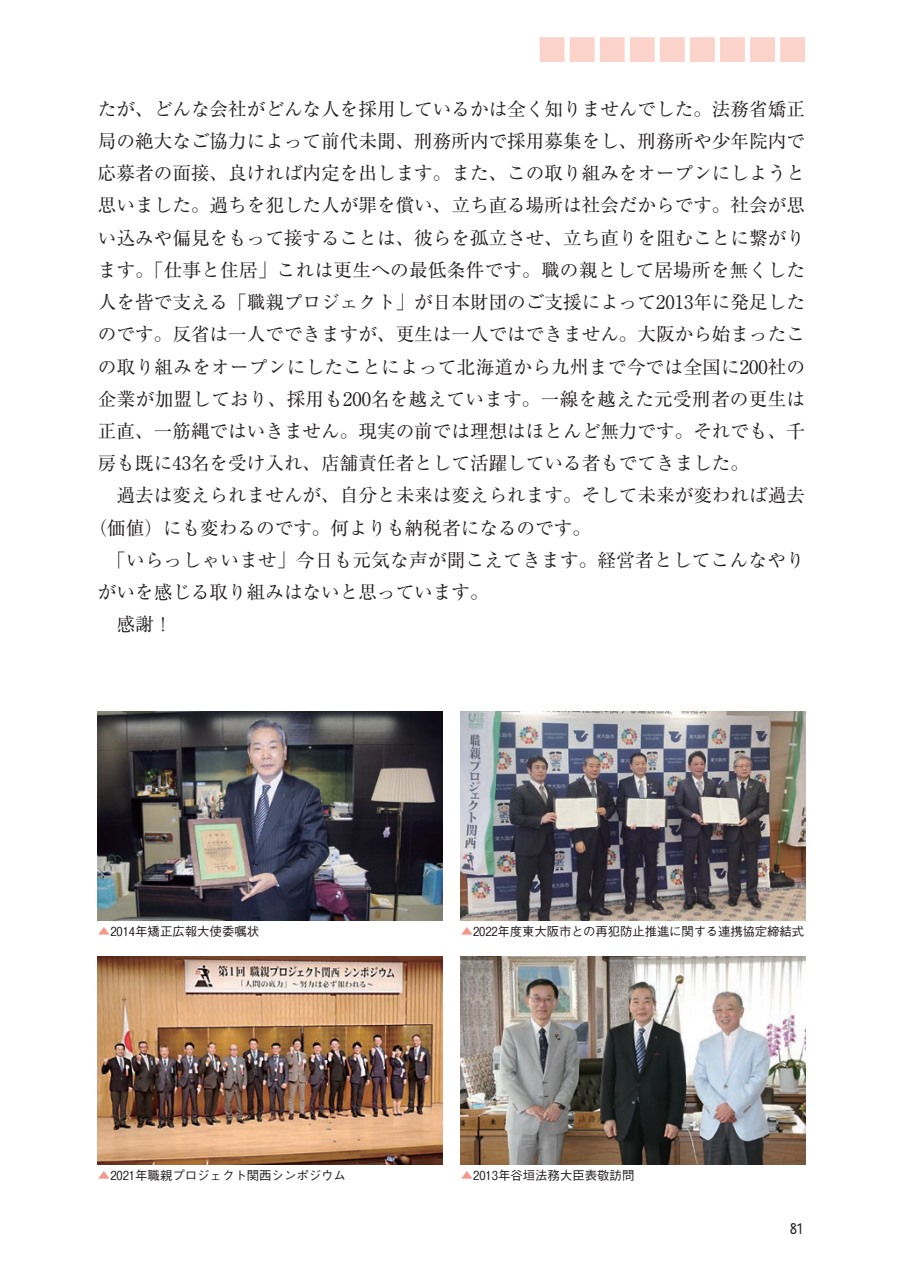
<style>
.page{position:relative;width:903px;height:1275px;background:#fff}
.page>*{position:absolute;margin:0;border:0;box-sizing:border-box;transform-origin:0 0}
.t1{font:18.55px "Ryumin Pro";color:#231f20}
.t2{font:500 13.65px "Taka Hand Std";color:#231f20}
.t3{font:500 12.42px "Gothic BBB Pr 6 N";color:#231f20}
.s1{font-family:"Gothic BBB Pro";color:#f5968e}
</style>
<div class="page">
<svg style="left:540px;top:37px;width:265px;height:25px"></svg>
<img style="left:98px;top:956px;width:344px;height:209px">
<img style="left:98px;top:712px;width:344px;height:208px">
<img style="left:461px;top:956px;width:344px;height:209px">
<img style="left:461px;top:712px;width:344px;height:208px">
<p class="t1" style="left:98px;top:94px;width:708px">たが、どんな会社がどんな人を採用しているかは全く知りませんでした。法務省矯正</p>
<p class="t1" style="left:98px;top:126px;width:708px">局の絶大なご協力によって前代未聞、刑務所内で採用募集をし、刑務所や少年院内で</p>
<p class="t1" style="left:98px;top:159px;width:708px">応募者の面接、良ければ内定を出します。また、この取り組みをオープンにしようと</p>
<p class="t1" style="left:98px;top:191px;width:708px">思いました。過ちを犯した人が罪を償い、立ち直る場所は社会だからです。社会が思</p>
<p class="t1" style="left:98px;top:223px;width:708px">い込みや偏見をもって接することは、彼らを孤立させ、立ち直りを阻むことに繋がり</p>
<p class="t1" style="left:98px;top:255px;width:709px">ます。「仕事と住居」これは更生への最低条件です。職の親として居場所を無くした</p>
<p class="t1" style="left:98px;top:287px;width:708px">人を皆で支える「職親プロジェクト」が日本財団のご支援によって2013年に発足した</p>
<p class="t1" style="left:98px;top:320px;width:708px">のです。反省は一人でできますが、更生は一人ではできません。大阪から始まったこ</p>
<p class="t1" style="left:98px;top:352px;width:709px">の取り組みをオープンにしたことによって北海道から九州まで今では全国に200社の</p>
<p class="t1" style="left:98px;top:384px;width:709px">企業が加盟しており、採用も200名を越えています。一線を越えた元受刑者の更生は</p>
<p class="t1" style="left:98px;top:416px;width:708px">正直、一筋縄ではいきません。現実の前では理想はほとんど無力です。それでも、千</p>
<p class="t1" style="left:98px;top:449px;width:653px">房も既に43名を受け入れ、店舗責任者として活躍している者もでてきました。</p>
<p class="t1" style="left:98px;top:481px;width:708px">　過去は変えられませんが、自分と未来は変えられます。そして未来が変われば過去</p>
<p class="t1" style="left:89px;top:513px;width:504px">（価値）にも変わるのです。何よりも納税者になるのです。</p>
<p class="t1" style="left:98px;top:545px;width:708px">　「いらっしゃいませ」今日も元気な声が聞こえてきます。経営者としてこんなやり</p>
<p class="t1" style="left:98px;top:578px;width:392px">がいを感じる取り組みはないと思っています。</p>
<p class="t1" style="left:98px;top:610px;width:76px">　感謝！</p>
<p class="t3" style="left:98px;top:921px;width:163px"><span class="s1">▲</span>2014年矯正広報大使委嘱状</p>
<p class="t3" style="left:98px;top:1166px;width:250px"><span class="s1">▲</span>2021年職親プロジェクト関西シンポジウム</p>
<p class="t3" style="left:461px;top:921px;width:345px"><span class="s1">▲</span>2022年度東大阪市との再犯防止推進に関する連携協定締結式</p>
<p class="t3" style="left:461px;top:1166px;width:175px"><span class="s1">▲</span>2013年谷垣法務大臣表敬訪問</p>
<p class="t2" style="left:790px;top:1219px;width:15px">81</p>
</div>
